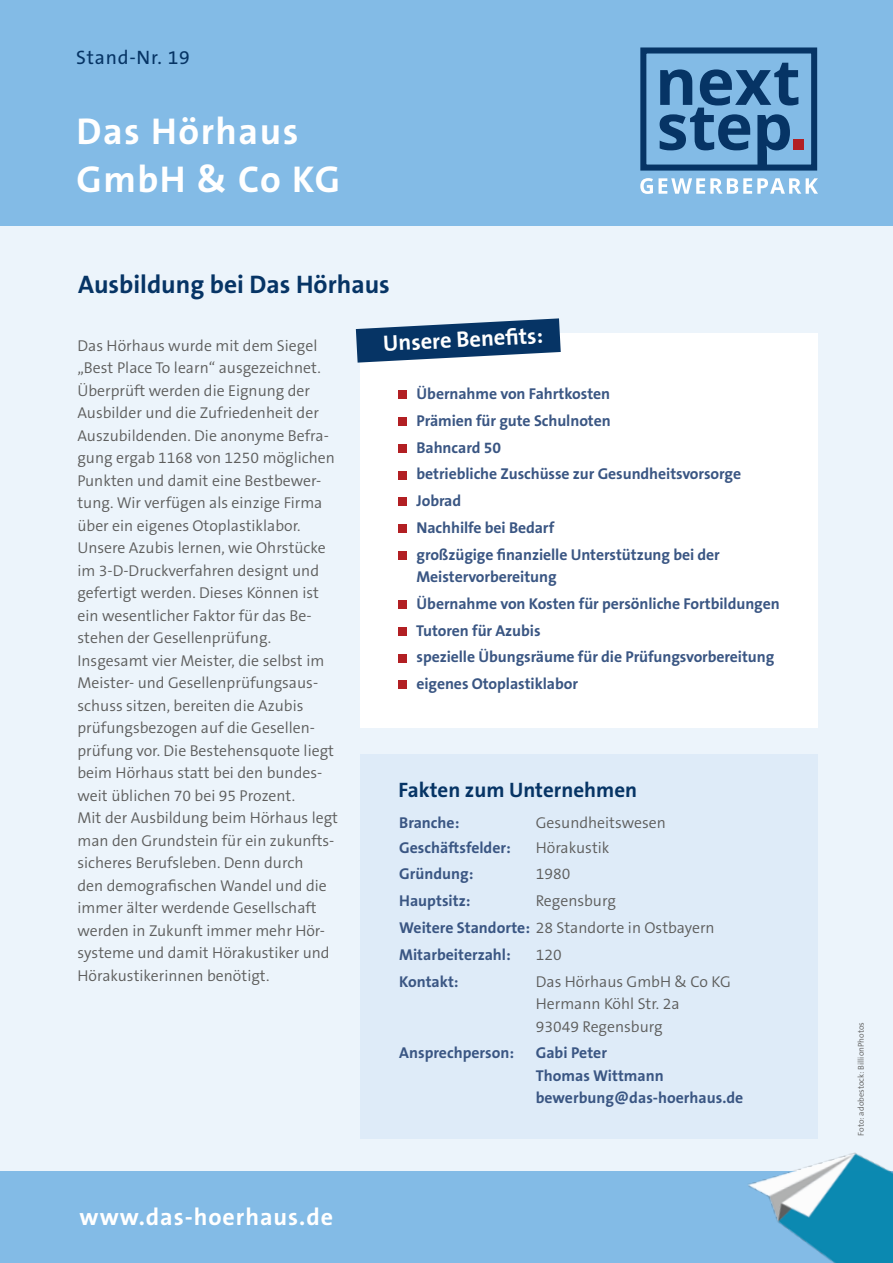
<style>
.page{position:relative;width:893px;height:1263px;background:#fff}
.page>*{position:absolute;margin:0;border:0;box-sizing:border-box;transform-origin:0 0}
.t1{font:700 37.5px/48px "The Sans B7";letter-spacing:.04em;color:#fff}
.t2{font:700 25.5px "The Sans B7";color:#063465}
.t3{font:700 24px "The Sans B7";letter-spacing:.04em;color:#fff}
.t4{font:700 22.5px "The Sans B7";color:#fff}
.t5{font:700 21px "The Sans B7";color:#063465}
.t6{font:19.5px "The Sans B5 Plain";letter-spacing:.04em;color:#063465}
.t7{font:300 15.75px/22.5px "The Sans B4";color:#5d5d5c}
.t8{font:700 15.75px/26.7px "The Sans B7";letter-spacing:-.005em;color:#3a5683}
.t9{font:300 8.4px "The Sans B4";color:#5d5d5c}
.s1{font-family:"The Sans B7";font-weight:700;color:#3a5683}
</style>
<div class="page">
<div style="left:0;top:225px;width:893px;height:951px;background:#ecf4fb"></div>
<div style="left:361px;top:333px;width:457px;height:394px;background:#fff"></div>
<div style="left:361px;top:754px;width:457px;height:384px;background:#deebf8"></div>
<div style="left:398px;top:391px;width:8px;height:8px;background:#b21f23"></div>
<div style="left:398px;top:417px;width:8px;height:9px;background:#b21f23"></div>
<div style="left:398px;top:444px;width:8px;height:9px;background:#b21f23"></div>
<div style="left:398px;top:471px;width:8px;height:8px;background:#b21f23"></div>
<div style="left:398px;top:498px;width:8px;height:8px;background:#b21f23"></div>
<div style="left:398px;top:524px;width:8px;height:9px;background:#b21f23"></div>
<div style="left:398px;top:551px;width:8px;height:9px;background:#b21f23"></div>
<div style="left:398px;top:600px;width:8px;height:9px;background:#b21f23"></div>
<div style="left:398px;top:627px;width:8px;height:9px;background:#b21f23"></div>
<div style="left:398px;top:654px;width:8px;height:8px;background:#b21f23"></div>
<div style="left:398px;top:681px;width:8px;height:8px;background:#b21f23"></div>
<svg style="left:356px;top:318px;width:205px;height:45px"></svg>
<div style="left:0;top:0;width:893px;height:225px;background:#83bbe6"></div>
<div style="left:0;top:1171px;width:893px;height:92px;background:#83bbe6"></div>
<div style="left:640px;top:47px;width:177px;height:124px;border:6px solid #063465"></div>
<svg style="left:660px;top:63px;width:138px;height:102px"></svg>
<div style="left:793px;top:139px;width:10px;height:11px;background:#b21f23"></div>
<svg style="left:640px;top:178px;width:178px;height:16px"></svg>
<img style="left:738px;top:1138px;width:155px;height:125px">
<p class="t6" style="left:76px;top:47px;width:115px">Stand-Nr. 19</p>
<h1 class="t1" style="left:77px;top:109px;width:265px">Das Hörhaus<br>GmbH &amp; Co KG</h1>
<h2 class="t2" style="left:78px;top:271px;width:313px">Ausbildung bei Das Hörhaus</h2>
<p class="t7" style="left:77px;top:335px;width:262px">Das Hörhaus wurde mit dem Siegel „Best Place To learn“ ausgezeichnet.<br>Überprüft werden die Eignung der Ausbilder und die Zufriedenheit der Auszubildenden. Die anonyme Befra&shy;gung ergab 1168 von 1250 möglichen Punkten und damit eine Bestbewer&shy;tung. Wir verfügen als einzige Firma über ein eigenes Otoplastiklabor.<br>Unsere Azubis lernen, wie Ohrstücke im 3-D-Druckverfahren designt und gefertigt werden. Dieses Können ist ein wesentlicher Faktor für das Be&shy;stehen der Gesellenprüfung.<br>Insgesamt vier Meister, die selbst im Meister- und Gesellenprüfungsaus&shy;schuss sitzen, bereiten die Azubis prüfungsbezogen auf die Gesellen&shy;prüfung vor. Die Bestehensquote liegt beim Hörhaus statt bei den bundes&shy;weit üblichen 70 bei 95 Prozent.<br>Mit der Ausbildung beim Hörhaus legt man den Grundstein für ein zukunfts&shy;sicheres Berufsleben. Denn durch<br>den demografischen Wandel und die immer älter werdende Gesellschaft werden in Zukunft immer mehr Hör&shy;systeme und damit Hörakustiker und Hörakustikerinnen benötigt.</p>
<h3 class="t4" style="left:383px;top:331px;width:162px;rotate:-3deg">Unsere Benefi ts:</h3>
<p class="t8" style="left:416px;top:381px;width:326px">Übernahme von Fahrtkosten<br>Prämien für gute Schulnoten<br>Bahncard 50<br>betriebliche Zuschüsse zur Gesundheitsvorsorge<br>Jobrad<br>Nachhilfe bei Bedarf<br>großzügige finanzielle Unterstützung bei der</p>
<p class="t8" style="left:416px;top:564px;width:365px">Meistervorbereitung<br>Übernahme von Kosten für persönliche Fortbildungen Tutoren für Azubis<br>spezielle Übungsräume für die Prüfungsvorbereitung eigenes Otoplastiklabor</p>
<h3 class="t5" style="left:399px;top:779px;width:240px">Fakten zum Unternehmen</h3>
<p class="t8" style="left:399px;top:810px;width:62px">Branche:</p>
<p class="t7" style="left:536px;top:812px;width:132px">Gesundheitswesen</p>
<p class="t8" style="left:399px;top:834px;width:113px">Geschäftsfelder:</p>
<p class="t7" style="left:536px;top:837px;width:75px">Hörakustik</p>
<p class="t8" style="left:399px;top:861px;width:76px">Gründung:</p>
<p class="t7" style="left:536px;top:863px;width:36px">1980</p>
<p class="t8" style="left:399px;top:888px;width:73px">Hauptsitz:</p>
<p class="t7" style="left:399px;top:888px;width:317px;line-height:26.7px;text-indent:137px">Regensburg<br><span class="s1">Weitere Standorte:</span> 28 Standorte in Ostbayern</p>
<p class="t8" style="left:399px;top:941px;width:113px">Mitarbeiterzahl:</p>
<p class="t7" style="left:536px;top:944px;width:27px">120</p>
<p class="t8" style="left:399px;top:968px;width:61px">Kontakt:</p>
<p class="t7" style="left:536px;top:970px;width:197px">Das Hörhaus GmbH &amp; Co KG<br>Hermann Köhl Str. 2a<br>93049 Regensburg</p>
<p class="t8" style="left:399px;top:1040px;width:116px">Ansprechperson:</p>
<p class="t8" style="left:536px;top:1042px;width:209px;line-height:22.5px">Gabi Peter<br>Thomas Wittmann bewerbung@das-hoerhaus.de</p>
<h3 class="t3" style="left:79px;top:1204px;width:255px">www.das-hoerhaus.de</h3>
<p class="t9" style="left:857px;top:1135px;width:115px;rotate:-90deg">Foto: adobestock: BillionPhotos</p>
</div>
